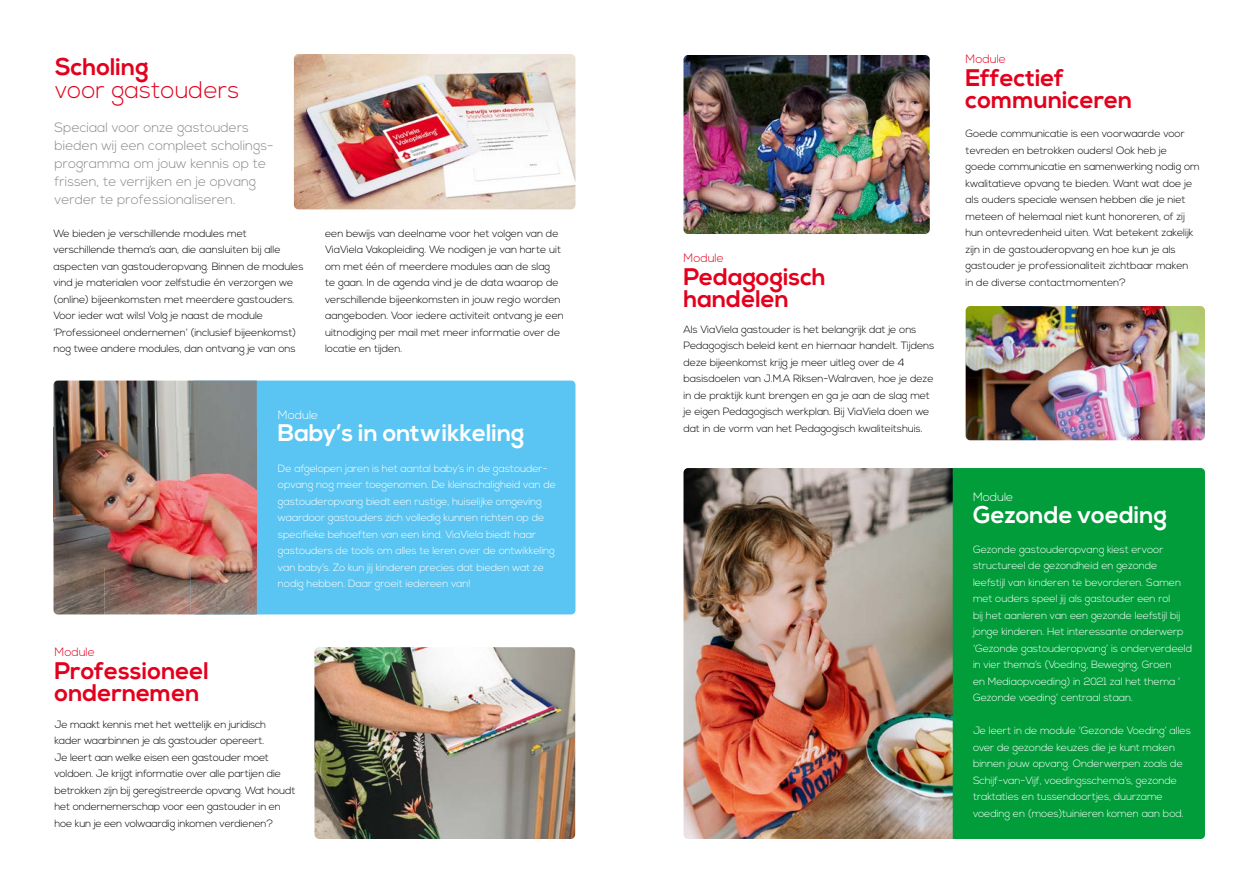
<style>
.page{position:relative;width:1259px;height:893px;background:#fff}
.page>*{position:absolute;margin:0;border:0;box-sizing:border-box;transform-origin:0 0}
.t1{font:700 24px/22.5px "Nexa";color:#e3001d}
.t2{font:700 24px "Nexa";color:#fff}
.t3{font:300 24px "Nexa";color:#e3001d}
.t4{font:300 13.5px/18px "Nexa";color:#868786}
.t5{font:300 12px "Nexa";color:#e3001d}
.t6{font:300 12px "Nexa";color:#fff}
.t7{font:300 10.5px/16.5px "Nexa";letter-spacing:-.01em;color:#000}
.t8{font:300 10.5px/16.5px "Nexa";letter-spacing:-.01em;color:#fff}
</style>
<div class="page">
<div style="left:944px;top:468px;width:261px;height:371px;background:#009d3a;border-radius:4px"></div>
<img style="left:683px;top:55px;width:246px;height:179px">
<img style="left:965px;top:306px;width:240px;height:134px">
<img style="left:683px;top:468px;width:269px;height:371px">
<div style="left:190px;top:381px;width:385px;height:233px;background:#5ac5f2;border-radius:4px"></div>
<img style="left:54px;top:381px;width:136px;height:46px">
<img style="left:104px;top:427px;width:86px;height:141px">
<img style="left:54px;top:427px;width:50px;height:187px">
<img style="left:104px;top:568px;width:86px;height:46px">
<img style="left:190px;top:381px;width:67px;height:233px">
<img style="left:294px;top:54px;width:281px;height:155px">
<img style="left:314px;top:647px;width:261px;height:192px">
<h1 class="t1" style="left:55px;top:57px;width:95px">Scholing</h1>
<h1 class="t3" style="left:55px;top:76px;width:186px">voor gastouders</h1>
<p class="t4" style="left:55px;top:119px;width:220px">Speciaal voor onze gastouders bieden wij een compleet scholings&shy;programma om jouw kennis op te frissen, te verrijken en je opvang verder te professionaliseren.</p>
<p class="t7" style="left:54px;top:225px;width:252px">We bieden je verschillende modules met verschillende thema’s aan, die aansluiten bij alle aspecten van gastouderopvang. Binnen de modules vind je materialen voor zelfstudie én verzorgen we (online) bijeenkomsten met meerdere gastouders.<br>Voor ieder wat wils! Volg je naast de module ‘Professioneel ondernemen’ (inclusief bijeenkomst) nog twee andere modules, dan ontvang je van ons</p>
<p class="t7" style="left:325px;top:225px;width:240px">een bewijs van deelname voor het volgen van de ViaViela Vakopleiding. We nodigen je van harte uit om met één of meerdere modules aan de slag<br>te gaan. In de agenda vind je de data waarop de verschillende bijeenkomsten in jouw regio worden aangeboden. Voor iedere activiteit ontvang je een uitnodiging per mail met meer informatie over de locatie en tijden.</p>
<p class="t6" style="left:278px;top:408px;width:42px">Module</p>
<h1 class="t2" style="left:278px;top:419px;width:248px">Baby’s in ontwikkeling</h1>
<p class="t8" style="left:278px;top:460px;width:280px">De afgelopen jaren is het aantal baby’s in de gastouder&shy;opvang nog meer toegenomen. De kleinschaligheid van de gastouderopvang biedt een rustige, huiselijke omgeving waardoor gastouders zich volledig kunnen richten op de specifieke behoeften van een kind. ViaViela biedt haar gastouders de tools om alles te leren over de ontwikkeling van baby’s. Zo kun jij kinderen precies dat bieden wat ze nodig hebben. Daar groeit iedereen van!</p>
<p class="t5" style="left:55px;top:645px;width:42px">Module</p>
<h1 class="t1" style="left:55px;top:660px;width:156px">Professioneel ondernemen</h1>
<p class="t7" style="left:55px;top:716px;width:242px">Je maakt kennis met het wettelijk en juridisch kader waarbinnen je als gastouder opereert.<br>Je leert aan welke eisen een gastouder moet voldoen. Je krijgt informatie over alle partijen die betrokken zijn bij geregistreerde opvang. Wat houdt het ondernemerschap voor een gastouder in en hoe kun je een volwaardig inkomen verdienen?</p>
<p class="t5" style="left:683px;top:251px;width:42px">Module</p>
<h1 class="t1" style="left:683px;top:266px;width:144px">Pedagogisch handelen</h1>
<p class="t7" style="left:683px;top:322px;width:252px">Als ViaViela gastouder is het belangrijk dat je ons Pedagogisch beleid kent en hiernaar handelt. Tijdens deze bijeenkomst krijg je meer uitleg over de 4 basisdoelen van J.M.A Riksen-Walraven, hoe je deze in de praktijk kunt brengen en ga je aan de slag met je eigen Pedagogisch werkplan. Bij ViaViela doen we dat in de vorm van het Pedagogisch kwaliteitshuis.</p>
<p class="t5" style="left:965px;top:52px;width:42px">Module</p>
<h1 class="t1" style="left:965px;top:67px;width:168px">Effectief communiceren</h1>
<p class="t7" style="left:965px;top:126px;width:236px">Goede communicatie is een voorwaarde voor tevreden en betrokken ouders! Ook heb je goede communicatie en samenwerking nodig om kwalitatieve opvang te bieden. Want wat doe je als ouders speciale wensen hebben die je niet meteen of helemaal niet kunt honoreren, of zij hun ontevredenheid uiten. Wat betekent zakelijk zijn in de gastouderopvang en hoe kun je als gastouder je professionaliteit zichtbaar maken<br>in de diverse contactmomenten?</p>
<p class="t6" style="left:973px;top:490px;width:42px">Module</p>
<h1 class="t2" style="left:973px;top:501px;width:195px">Gezonde voeding</h1>
<p class="t8" style="left:973px;top:542px;width:221px">Gezonde gastouderopvang kiest ervoor structureel de gezondheid en gezonde leefstijl van kinderen te bevorderen. Samen met ouders speel jij als gastouder een rol<br>bij het aanleren van een gezonde leefstijl bij jonge kinderen. Het interessante onderwerp ‘Gezonde gastouderopvang’ is onderverdeeld in vier thema’s (Voeding, Beweging, Groen<br>en Mediaopvoeding) in 2021 zal het thema ‘ Gezonde voeding’ centraal staan.</p>
<p class="t8" style="left:973px;top:723px;width:219px">Je leert in de module ‘Gezonde Voeding’ alles over de gezonde keuzes die je kunt maken binnen jouw opvang. Onderwerpen zoals de Schijf-van-Vijf, voedingsschema’s, gezonde traktaties en tussendoortjes, duurzame voeding en (moes)tuinieren komen aan bod.</p>
</div>
